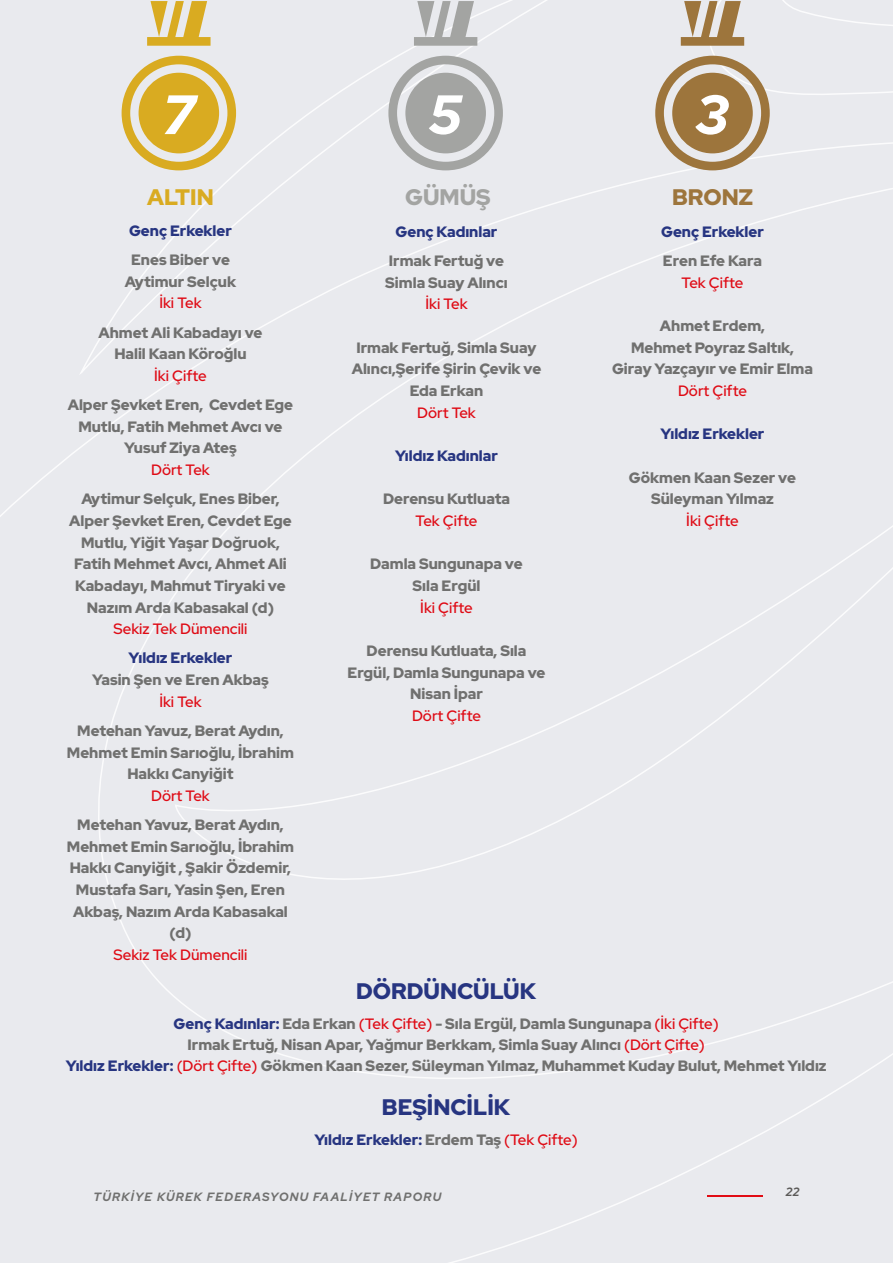
<style>
.page{position:relative;width:893px;height:1263px;background:#fff}
.page>*{position:absolute;margin:0;border:0;box-sizing:border-box;transform-origin:0 0}
.t1{font:italic 900 55.35px "Red Hat Display";color:#fff}
.t2{font:900 22.5px "Red Hat Display";color:#273581}
.t3{font:900 22.5px "Red Hat Display";color:#d9ab21}
.t4{font:900 22.5px "Red Hat Display";color:#a3a4a2}
.t5{font:900 22.5px "Red Hat Display";color:#9d753c}
.t6{font:900 15px/21.6px "Red Hat Display";color:#70706f;text-align:center}
.t7{font:500 15px "Red Hat Display";color:#df0b15}
.t8{font:900 15px "Red Hat Display";color:#273581}
.t9{font:italic 700 12px "Red Hat Display";letter-spacing:.1em;color:#70706f}
.t10{font:italic 700 12px "Red Hat Display";color:#5b5a58}
.s1{color:#273581}
.s2{font-weight:500;color:#df0b15}
.s3{color:#70706f}
</style>
<div class="page">
<div style="left:80px;top:0;width:531px;height:114px;background:#e9eaee"></div>
<div style="left:0;top:114px;width:893px;height:1149px;background:#e9eaee"></div>
<svg style="left:122px;top:56px;width:114px;height:114px;background:#e3d2a2"></svg>
<div style="left:139px;top:73px;width:80px;height:80px;background:#d9ab21;border-radius:50%"></div>
<svg style="left:147px;top:1px;width:64px;height:45px;background:#dfc475"></svg>
<svg style="left:388px;top:56px;width:115px;height:114px;background:#cfd0d2"></svg>
<div style="left:405px;top:73px;width:81px;height:80px;background:#a3a4a2;border-radius:50%"></div>
<svg style="left:414px;top:1px;width:63px;height:45px;background:#bfc0c0"></svg>
<svg style="left:655px;top:0;width:238px;height:170px;background:#d7cec3"></svg>
<h1 class="t1" style="left:162px;top:79px;width:35px">7</h1>
<h1 class="t1" style="left:428px;top:79px;width:35px">5</h1>
<h1 class="t1" style="left:695px;top:79px;width:36px">3</h1>
<h2 class="t3" style="left:147px;top:182px;width:68px">ALTIN</h2>
<h2 class="t4" style="left:405px;top:182px;width:87px">GÜMÜŞ</h2>
<h2 class="t5" style="left:672px;top:182px;width:82px">BRONZ</h2>
<p class="t8" style="left:129px;top:221px;width:104px">Genç Erkekler</p>
<p class="t6" style="left:125px;top:249px;width:113px">Enes Biber ve<br>Aytimur Selçuk</p>
<p class="t7" style="left:159px;top:293px;width:44px">İki Tek</p>
<p class="t6" style="left:98px;top:321px;width:165px">Ahmet Ali Kabadayı ve<br>Halil Kaan Köroğlu</p>
<p class="t7" style="left:154px;top:366px;width:54px">İki Çifte</p>
<p class="t6" style="left:68px;top:394px;width:227px">Alper Şevket Eren, Cevdet Ege<br>Mutlu, Fatih Mehmet Avcı ve<br>Yusuf Ziya Ateş</p>
<p class="t7" style="left:151px;top:460px;width:60px">Dört Tek</p>
<p class="t6" style="left:69px;top:488px;width:224px">Aytimur Selçuk, Enes Biber,<br>Alper Şevket Eren, Cevdet Ege<br>Mutlu, Yiğit Yaşar Doğruok,<br>Fatih Mehmet Avcı, Ahmet Ali<br>Kabadayı, Mahmut Tiryaki ve<br>Nazım Arda Kabasakal (d)</p>
<p class="t7" style="left:113px;top:619px;width:135px">Sekiz Tek Dümencili</p>
<p class="t8" style="left:129px;top:648px;width:105px">Yıldız Erkekler</p>
<p class="t6" style="left:92px;top:669px;width:178px">Yasin Şen ve Eren Akbaş</p>
<p class="t7" style="left:159px;top:692px;width:44px">İki Tek</p>
<p class="t6" style="left:67px;top:719px;width:229px">Metehan Yavuz, Berat Aydın,<br>Mehmet Emin Sarıoğlu, İbrahim<br>Hakkı Canyiğit</p>
<p class="t7" style="left:151px;top:786px;width:60px">Dört Tek</p>
<p class="t6" style="left:67px;top:814px;width:229px">Metehan Yavuz, Berat Aydın,<br>Mehmet Emin Sarıoğlu, İbrahim<br>Hakkı Canyiğit , Şakir Özdemir,<br>Mustafa Sarı, Yasin Şen, Eren<br>Akbaş, Nazım Arda Kabasakal (d)</p>
<p class="t7" style="left:113px;top:945px;width:135px">Sekiz Tek Dümencili</p>
<p class="t8" style="left:396px;top:222px;width:103px">Genç Kadınlar</p>
<p class="t6" style="left:385px;top:250px;width:124px;text-align:left">Irmak Fertuğ ve<br>Simla Suay Alıncı</p>
<p class="t7" style="left:425px;top:294px;width:44px">İki Tek</p>
<p class="t6" style="left:352px;top:336px;width:191px">Irmak Fertuğ, Simla Suay<br>Alıncı,Şerife Şirin Çevik ve<br>Eda Erkan</p>
<p class="t7" style="left:417px;top:403px;width:60px">Dört Tek</p>
<p class="t8" style="left:395px;top:446px;width:104px">Yıldız Kadınlar</p>
<p class="t6" style="left:383px;top:488px;width:129px">Derensu Kutluata</p>
<p class="t7" style="left:416px;top:511px;width:63px">Tek Çifte</p>
<p class="t6" style="left:370px;top:553px;width:154px">Damla Sungunapa ve<br>Sıla Ergül</p>
<p class="t7" style="left:420px;top:598px;width:54px">İki Çifte</p>
<p class="t6" style="left:347px;top:640px;width:200px">Derensu Kutluata, Sıla<br>Ergül, Damla Sungunapa ve<br>Nisan İpar</p>
<p class="t7" style="left:412px;top:706px;width:70px">Dört Çifte</p>
<p class="t8" style="left:661px;top:222px;width:104px">Genç Erkekler</p>
<p class="t6" style="left:663px;top:250px;width:101px">Eren Efe Kara</p>
<p class="t7" style="left:682px;top:273px;width:63px">Tek Çifte</p>
<p class="t6" style="left:612px;top:315px;width:202px">Ahmet Erdem,<br>Mehmet Poyraz Saltık,<br>Giray Yazçayır ve Emir Elma</p>
<p class="t7" style="left:678px;top:381px;width:70px">Dört Çifte</p>
<p class="t8" style="left:661px;top:424px;width:105px">Yıldız Erkekler</p>
<p class="t6" style="left:629px;top:466px;width:169px">Gökmen Kaan Sezer ve<br>Süleyman Yılmaz</p>
<p class="t7" style="left:686px;top:511px;width:54px">İki Çifte</p>
<h2 class="t2" style="left:356px;top:976px;width:181px">DÖRDÜNCÜLÜK</h2>
<p class="t6" style="left:66px;top:1013px;width:762px;line-height:21px"><span class="s1">Genç Kadınlar:</span> Eda Erkan <span class="s2">(Tek Çifte)</span> - Sıla Ergül, Damla Sungunapa <span class="s2">(İki Çifte)<br></span>Irmak Ertuğ, Nisan Apar, Yağmur Berkkam, Simla Suay Alıncı <span class="s2">(Dört Çifte)<br></span><span class="s1">Yıldız Erkekler:</span> <span class="s2">(Dört Çifte)</span> Gökmen Kaan Sezer, Süleyman Yılmaz, Muhammet Kuday Bulut, Mehmet Yıldız</p>
<h2 class="t2" style="left:382px;top:1092px;width:130px">BEŞİNCİLİK</h2>
<p class="t8" style="left:314px;top:1130px;width:265px">Yıldız Erkekler: <span class="s3">Erdem Taş</span> <span class="s2">(Tek Çifte)</span></p>
<p class="t9" style="left:94px;top:1189px;width:349px">TÜRKİYE KÜREK FEDERASYONU FAALİYET RAPORU</p>
<p class="t10" style="left:786px;top:1184px;width:15px">22</p>
</div>
